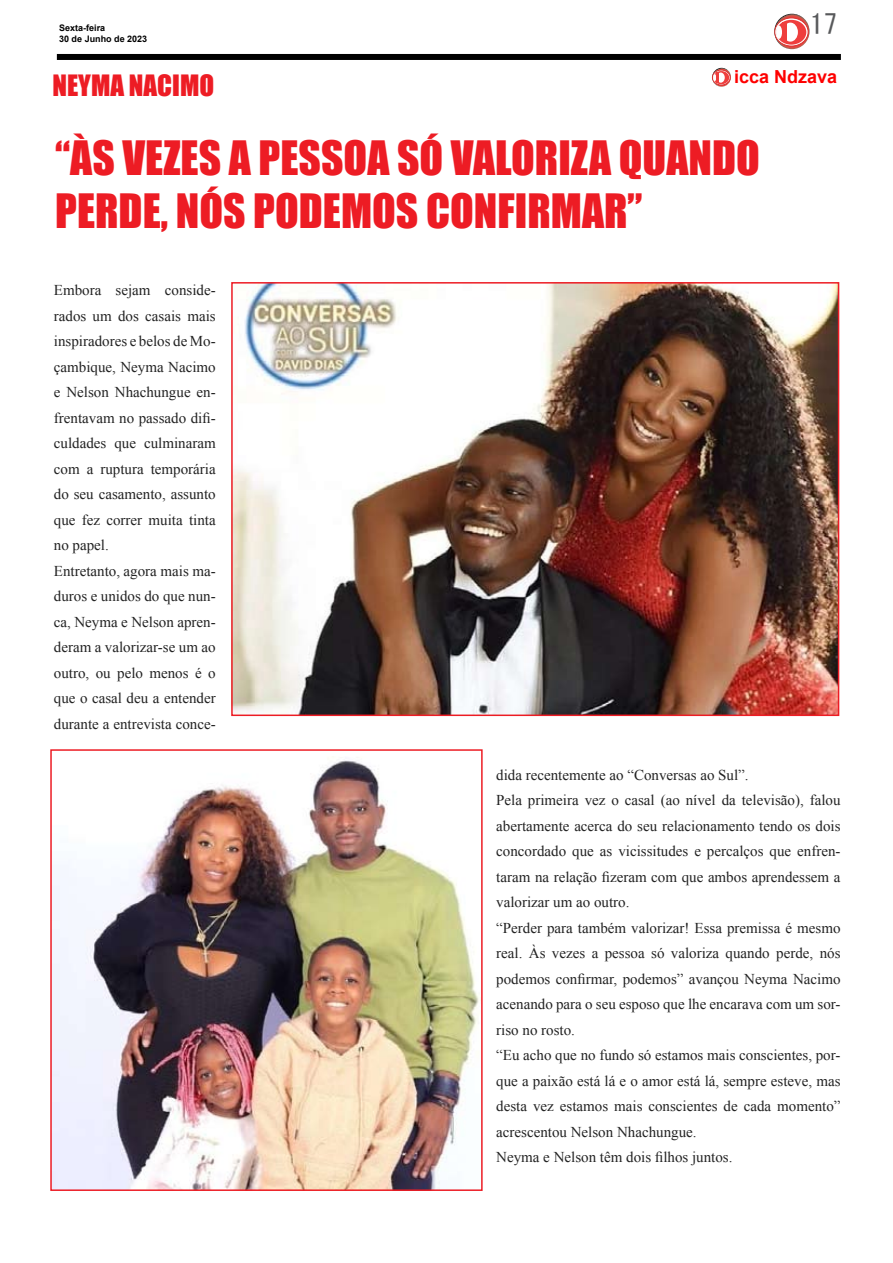
<style>
.page{position:relative;width:893px;height:1263px;background:#fff}
.page>*{position:absolute;margin:0;border:0;box-sizing:border-box;transform-origin:0 0}
.t1{font:43.5px/52.2px "Impact";color:#ed1c24}
.t2{font:27px "Impact";color:#ed1c24}
.t3{font:27px "MS Gothic";color:#58595b}
.t4{font:700 18px "Arial";color:#fe0000}
.t5{font:15px/25.5px "Times New Roman";color:#222}
.t6{font:700 9px "Arial";color:#000}
</style>
<div class="page">
<svg style="left:774px;top:14px;width:35px;height:35px"></svg>
<svg style="left:775px;top:18px;width:33px;height:28px"></svg>
<div style="left:775px;top:18px;width:33px;height:28px;border:1px solid #d9322f;border-radius:50%"></div>
<div style="left:776px;top:20px;width:30px;height:25px;background:#ef3e3d;border-radius:50%"></div>
<div style="left:776px;top:26px;width:6px;height:13px;background:#fff;border-radius:50%"></div>
<div style="left:783px;top:23px;width:15px;height:19px;background:#fff;border-radius:50%"></div>
<hr style="left:783px;top:22px;width:4px;height:20px;background:#ef3e3d">
<div style="left:57px;top:54px;width:784px;height:6px;background:#000"></div>
<svg style="left:712px;top:68px;width:19px;height:19px"></svg>
<div style="left:712px;top:70px;width:18px;height:15px;border:1px solid #d9322f;border-radius:50%"></div>
<svg style="left:713px;top:71px;width:16px;height:13px"></svg>
<div style="left:717px;top:73px;width:8px;height:10px;background:#fff;border-radius:50%"></div>
<svg style="left:713px;top:72px;width:6px;height:11px"></svg>
<img style="left:234px;top:285px;width:602px;height:428px">
<div style="left:231px;top:282px;width:608px;height:434px;border:2px solid #ed1c24"></div>
<img style="left:53px;top:760px;width:426px;height:428px">
<div style="left:50px;top:749px;width:433px;height:442px;border:2px solid #ed1c24"></div>
<p class="t6" style="left:59px;top:22px;width:48px">Sexta-feira</p>
<h2 class="t3" style="left:810px;top:11px;width:28px">17</h2>
<p class="t6" style="left:59px;top:33px;width:90px">30 de Junho de 2023</p>
<p class="t4" style="left:734px;top:65px;width:105px">icca Ndzava</p>
<h2 class="t2" style="left:52px;top:65px;width:163px">NEYMA NACIMO</h2>
<h1 class="t1" style="left:55px;top:131px;width:706px">“ÀS VEZES A PESSOA SÓ VALORIZA QUANDO<br>PERDE, NÓS PODEMOS CONFIRMAR”</h1>
<p class="t5" style="left:54px;top:277px;width:163px">Embora sejam conside&shy;rados um dos casais mais inspiradores e belos de Mo&shy;çambique, Neyma Nacimo e Nelson Nhachungue en&shy;frentavam no passado difi&shy;culdades que culminaram com a ruptura temporária do seu casamento, assunto que fez correr muita tinta no papel.<br>Entretanto, agora mais ma&shy;duros e unidos do que nun&shy;ca, Neyma e Nelson apren&shy;deram a valorizar-se um ao outro, ou pelo menos é o que o casal deu a entender durante a entrevista conce-</p>
<p class="t5" style="left:496px;top:762px;width:346px">dida recentemente ao “Conversas ao Sul”.<br>Pela primeira vez o casal (ao nível da televisão), falou abertamente acerca do seu relacionamento tendo os dois concordado que as vicissitudes e percalços que enfren&shy;taram na relação fizeram com que ambos aprendessem a valorizar um ao outro.<br>“Perder para também valorizar! Essa premissa é mesmo real. Às vezes a pessoa só valoriza quando perde, nós podemos confirmar, podemos” avançou Neyma Nacimo acenando para o seu esposo que lhe encarava com um sor&shy;riso no rosto.<br>“Eu acho que no fundo só estamos mais conscientes, por&shy;que a paixão está lá e o amor está lá, sempre esteve, mas desta vez estamos mais conscientes de cada momento” acrescentou Nelson Nhachungue.<br>Neyma e Nelson têm dois filhos juntos.</p>
</div>
